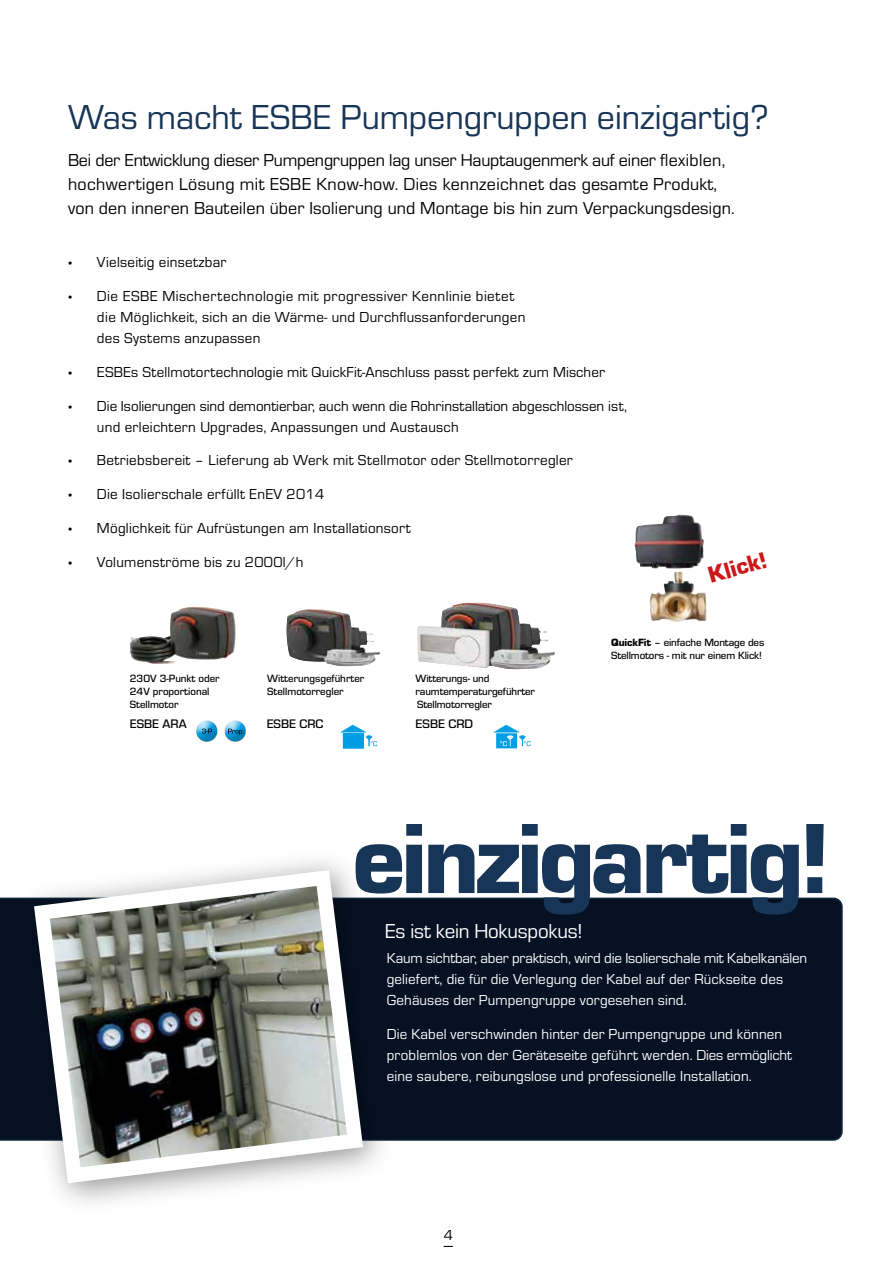
<style>
.page{position:relative;width:893px;height:1263px;background:#fff}
.page>*{position:absolute;margin:0;border:0;box-sizing:border-box;transform-origin:0 0}
.t1{font:700 103.5px "ESBE Eurostile";letter-spacing:-.04em;color:#173557}
.t2{font:36px "ESBE Eurostile";color:#173557}
.t3{font:700 24px "ESBE Eurostile";color:#cd1719}
.t4{font:21px "ESBE Eurostile";letter-spacing:-.01em;color:#fff}
.t5{font:18px/24px "ESBE Eurostile";letter-spacing:.01em;color:#000}
.t6{font:15px/21px "ESBE Eurostile";letter-spacing:.02em;color:#000}
.t7{font:15px/21px "ESBE Eurostile";letter-spacing:.01em;color:#fff}
.t8{font:15px/21px "ESBE Eurostile";color:#000}
.t9{font:500 12.75px "ESBE Eurostile";color:#000}
.t10{font:500 10.95px/13px "ESBE Eurostile";letter-spacing:-.01em;color:#000}
.s1{font-family:"Myriad Pro"}
.s2{font-weight:700}
</style>
<div class="page">
<hr style="left:892px;top:0;width:1px;height:1263px;background:#000">
<div style="left:0;top:897px;width:843px;height:244px;background:#061224"></div>
<div style="left:13px;top:849px;width:381px;height:365px;background:#000;opacity:.44"></div>
<svg style="left:26px;top:862px;width:345px;height:329px"></svg>
<img style="left:293px;top:609px;width:16px;height:5px">
<img style="left:417px;top:603px;width:121px;height:66px">
<img style="left:172px;top:607px;width:22px;height:6px">
<img style="left:634px;top:514px;width:74px;height:108px">
<div style="left:336px;top:718px;width:47px;height:37px;border:1px solid #fff;border-radius:4px"></div>
<svg style="left:340px;top:725px;width:37px;height:24px"></svg>
<div style="left:489px;top:718px;width:48px;height:37px;border:1px solid #fff;border-radius:4px"></div>
<svg style="left:494px;top:725px;width:37px;height:23px"></svg>
<svg style="left:196px;top:720px;width:50px;height:22px"></svg>
<h2 class="t2" style="left:68px;top:98px;width:702px">Was macht ESBE Pumpengruppen einzigartig?</h2>
<p class="t5" style="left:68px;top:148px;width:668px">Bei der Entwicklung dieser Pumpengruppen lag unser Hauptaugenmerk auf einer flexiblen, hochwertigen Lösung mit ESBE Know-how. Dies kennzeichnet das gesamte Produkt, von den inneren Bauteilen über Isolierung und Montage bis hin zum Verpackungsdesign.</p>
<p class="t6" style="left:68px;top:252px;width:160px"><span class="s1">•</span> Vielseitig einsetzbar</p>
<p class="t6" style="left:97px;top:286px;width:430px;text-indent:-29px"><span class="s1">•</span> Die ESBE Mischertechnologie mit progressiver Kennlinie bietet die Möglichkeit, sich an die Wärme- und Durchflussanforderungen des Systems anzupassen</p>
<p class="t6" style="left:68px;top:362px;width:538px"><span class="s1">•</span> ESBEs Stellmotortechnologie mit QuickFit-Anschluss passt perfekt zum Mischer</p>
<p class="t8" style="left:97px;top:396px;width:532px;text-indent:-29px"><span class="s1">•</span> Die Isolierungen sind demontierbar, auch wenn die Rohrinstallation abgeschlossen ist, und erleichtern Upgrades, Anpassungen und Austausch</p>
<p class="t6" style="left:68px;top:450px;width:506px"><span class="s1">•</span> Betriebsbereit – Lieferung ab Werk mit Stellmotor oder Stellmotorregler</p>
<p class="t6" style="left:68px;top:484px;width:258px"><span class="s1">•</span> Die Isolierschale erfüllt EnEV 2014</p>
<p class="t6" style="left:68px;top:518px;width:344px"><span class="s1">•</span> Möglichkeit für Aufrüstungen am Installationsort</p>
<p class="t6" style="left:68px;top:552px;width:237px"><span class="s1">•</span> Volumenströme bis zu 2000l/h</p>
<h3 class="t3" style="left:705px;top:563px;width:62px;rotate:-16deg">Klick!</h3>
<p class="t10" style="left:130px;top:672px;width:91px">230V 3-Punkt oder<br>24V proportional<br>Stellmotor</p>
<p class="t10" style="left:267px;top:672px;width:98px">Witterungsgeführter<br>Stellmotorregler</p>
<p class="t10" style="left:416px;top:672px;width:121px">Witterungs- und raumtemperaturgeführter<br>Stellmotorregler</p>
<p class="t9" style="left:130px;top:716px;width:58px">ESBE ARA</p>
<p class="t9" style="left:267px;top:716px;width:58px">ESBE CRC</p>
<p class="t9" style="left:416px;top:716px;width:59px">ESBE CRD</p>
<p class="t10" style="left:611px;top:636px;width:155px"><span class="s2">QuickFit</span> – einfache Montage des<br>Stellmotors - mit nur einem Klick!</p>
<h1 class="t1" style="left:352px;top:801px;width:481px">einzigartig!</h1>
<h3 class="t4" style="left:385px;top:920px;width:199px">Es ist kein Hokuspokus!</h3>
<p class="t7" style="left:387px;top:948px;width:422px">Kaum sichtbar, aber praktisch, wird die Isolierschale mit Kabelkanälen geliefert, die für die Verlegung der Kabel auf der Rückseite des<br>Gehäuses der Pumpengruppe vorgesehen sind.</p>
<p class="t7" style="left:387px;top:1024px;width:407px">Die Kabel verschwinden hinter der Pumpengruppe und können problemlos von der Geräteseite geführt werden. Dies ermöglicht eine saubere, reibungslose und professionelle Installation.</p>
<p class="t6" style="left:444px;top:1225px;width:11px">4</p>
</div>
